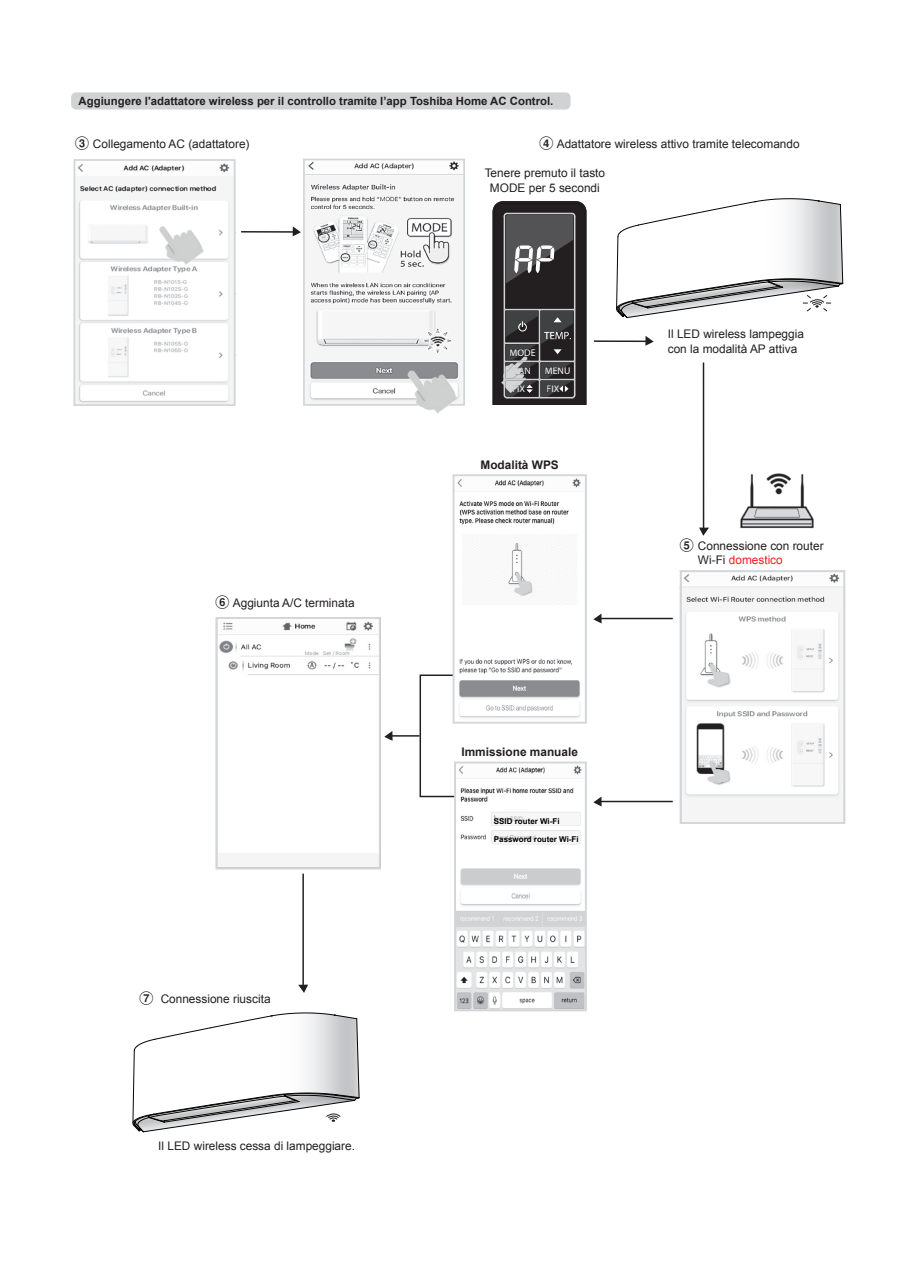
<style>
.page{position:relative;width:903px;height:1275px;background:#fff}
.page>*{position:absolute;margin:0;border:0;box-sizing:border-box;transform-origin:0 0}
.t1{font:11.9px/14.9px "Arial";color:#231f20}
.t2{font:700 11.9px "Arial";color:#231f20}
.t3{font:700 11.38px "Arial";color:#231f20}
.t4{font:9.8px/17.7px "Myriad Pro";color:#fff}
.t5{font:9.8px "Myriad Pro";color:#d4d5d7}
.t6{font:9.8px "Myriad Pro";color:#fefefe}
.t7{font:700 8.05px "Arial";color:#000}
.s1{font-family:"Circl Posi A";font-size:13.3px}
.s2{color:#fff}
.s3{color:#fefefe}
.s4{color:#ee1d23}
</style>
<div class="page">
<svg style="left:679px;top:570px;width:167px;height:254px"></svg>
<img style="left:420px;top:406px;width:27px;height:8px">
<img style="left:740px;top:473px;width:74px;height:55px">
<svg style="left:645px;top:336px;width:9px;height:10px"></svg>
<hr style="left:594px;top:340px;width:55px;height:2px;background:#231f20">
<svg style="left:293px;top:158px;width:172px;height:248px"></svg>
<hr style="left:241px;top:231px;width:55px;height:2px;background:#231f20">
<svg style="left:699px;top:528px;width:10px;height:8px"></svg>
<hr style="left:703px;top:362px;width:1px;height:169px;background:#231f20">
<svg style="left:73px;top:159px;width:163px;height:247px"></svg>
<img style="left:153px;top:220px;width:56px;height:47px">
<hr style="left:597px;top:618px;width:76px;height:1px;background:#231f20">
<svg style="left:215px;top:617px;width:177px;height:253px"></svg>
<hr style="left:388px;top:735px;width:31px;height:2px;background:#231f20">
<hr style="left:597px;top:801px;width:76px;height:1px;background:#231f20">
<svg style="left:298px;top:985px;width:10px;height:8px"></svg>
<hr style="left:302px;top:874px;width:2px;height:115px;background:#231f20">
<svg style="left:419px;top:474px;width:183px;height:538px"></svg>
<div style="left:71px;top:92px;width:499px;height:18px;background:#d1d2d4;border-radius:5px"></div>
<svg style="left:616px;top:198px;width:227px;height:120px"></svg>
<svg style="left:132px;top:1012px;width:228px;height:120px"></svg>
<svg style="left:493px;top:201px;width:93px;height:204px;background:#444143"></svg>
<p class="t3" style="left:79px;top:94px;width:476px">Aggiungere l'adattatore wireless per il controllo tramite l’app Toshiba Home AC Control.</p>
<p class="t1" style="left:75px;top:136px;width:176px"><span class="s1">3</span> Collegamento AC (adattatore)</p>
<p class="t1" style="left:216px;top:596px;width:141px"><span class="s1">6</span> Aggiunta A/C terminata</p>
<p class="t1" style="left:139px;top:992px;width:133px"><span class="s1">7</span> Connessione riuscita</p>
<p class="t1" style="left:158px;top:1139px;width:198px">Il LED wireless cessa di lampeggiare.</p>
<p class="t1" style="left:539px;top:136px;width:262px"><span class="s1">4</span> Adattatore wireless attivo tramite telecomando</p>
<p class="t1" style="left:485px;top:166px;width:122px;text-align:center">Tenere premuto il tasto<br>MODE per 5 secondi</p>
<p class="t6" style="left:509px;top:347px;width:28px">MO<span class="s2">DE</span></p>
<p class="t5" style="left:514px;top:365px;width:18px">FA<span class="s3">N</span></p>
<p class="t5" style="left:512px;top:383px;width:14px">FIX</p>
<p class="t4" style="left:545px;top:362px;width:27px"><span class="s3">MEN</span>U<br>FIX</p>
<p class="t2" style="left:480px;top:457px;width:80px">Modalità WPS</p>
<p class="t1" style="left:668px;top:326px;width:138px">Il LED wireless lampeggia con la modalità AP attiva</p>
<p class="t1" style="left:698px;top:540px;width:127px;line-height:13.7px;text-indent:-18px"><span class="s1">5</span> Connessione con router<br>Wi-Fi <span class="s4">domestico</span></p>
<p class="t2" style="left:461px;top:744px;width:118px">Immissione manuale</p>
<p class="t7" style="left:494px;top:815px;width:67px">SSID router Wi-Fi</p>
<p class="t7" style="left:494px;top:834px;width:86px">Password router Wi-Fi</p>
</div>
